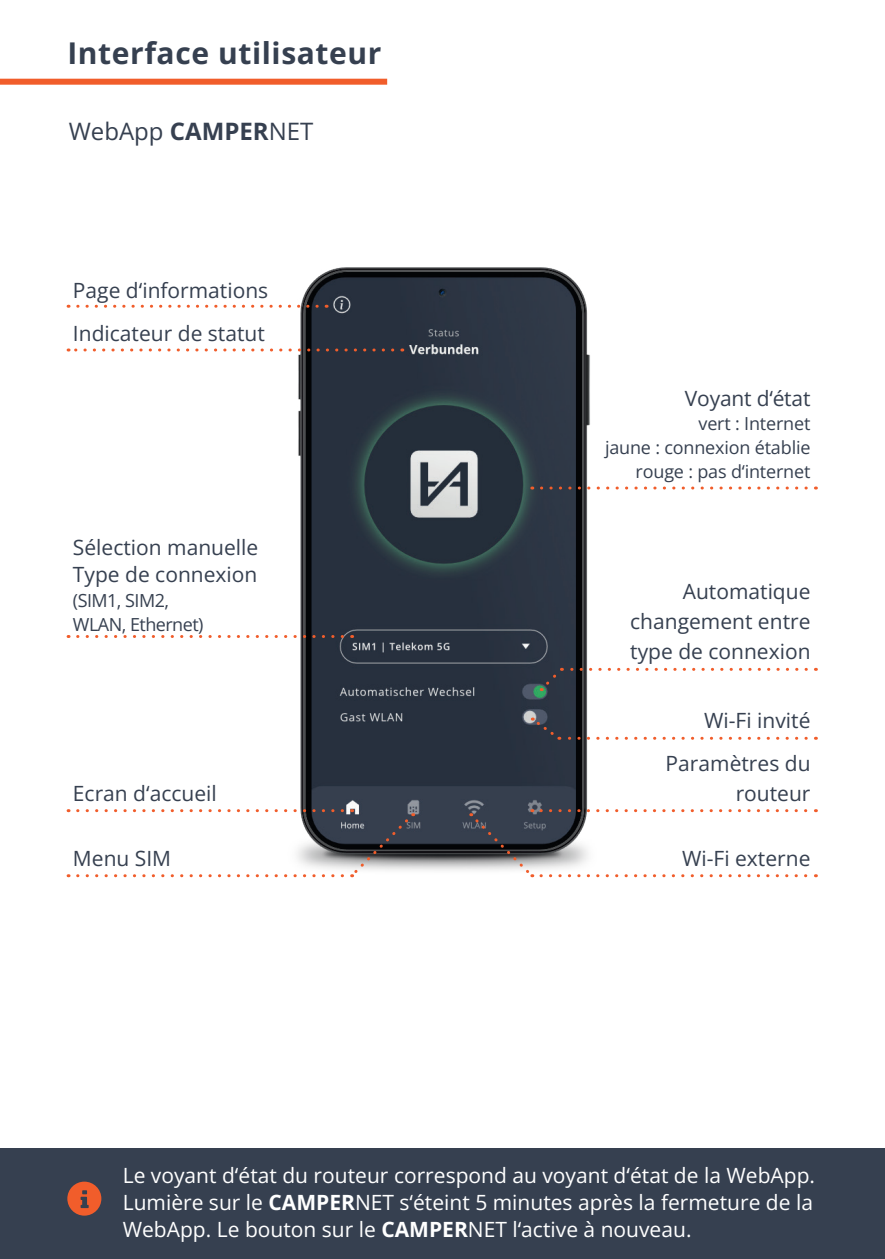
<style>
.page{position:relative;width:885px;height:1259px;background:#fff}
.page>*{position:absolute;margin:0;border:0;box-sizing:border-box;transform-origin:0 0}
.t1{font:30px "Open Sans";letter-spacing:.02em;color:#364050}
.t2{font:24px "Open Sans";color:#364050}
.t3{font:21px/30px "Open Sans";color:#364050}
.t4{font:21px/27px "Open Sans";color:#fff;text-align:justify}
.t5{font:18px/24px "Open Sans";letter-spacing:-.01em;color:#364050;text-align:right}
.t6{font:18px/24px "Open Sans";letter-spacing:-.03em;color:#364050}
</style>
<div class="page">
<div style="left:0;top:1148px;width:884px;height:111px;background:#364050"></div>
<div style="left:0;top:79px;width:387px;height:6px;background:#f15d2b"></div>
<svg style="left:67px;top:1181px;width:34px;height:34px"></svg>
<img style="left:247px;top:267px;width:391px;height:611px">
<svg style="left:68px;top:305px;width:249px;height:3px"></svg>
<svg style="left:68px;top:348px;width:325px;height:3px"></svg>
<svg style="left:531px;top:486px;width:275px;height:3px"></svg>
<svg style="left:68px;top:635px;width:274px;height:3px"></svg>
<svg style="left:68px;top:809px;width:274px;height:3px"></svg>
<svg style="left:541px;top:809px;width:275px;height:3px"></svg>
<svg style="left:350px;top:809px;width:63px;height:68px"></svg>
<svg style="left:68px;top:874px;width:274px;height:3px"></svg>
<svg style="left:470px;top:809px;width:63px;height:68px"></svg>
<svg style="left:541px;top:874px;width:275px;height:3px"></svg>
<svg style="left:540px;top:668px;width:266px;height:23px"></svg>
<svg style="left:531px;top:717px;width:275px;height:23px"></svg>
<h1 class="t1" style="left:67px;top:32px;width:315px">Interface utilisateur</h1>
<p class="t2" style="left:69px;top:115px;width:246px">WebApp CAMPERNET</p>
<p class="t3" style="left:73px;top:268px;width:197px;line-height:43.8px">Page d‘informations<br>Indicateur de statut</p>
<p class="t3" style="left:73px;top:534px;width:187px;line-height:27px">Sélection manuelle<br>Type de connexion</p>
<p class="t6" style="left:73px;top:587px;width:132px">(SIM1, SIM2,<br>WLAN, Ethernet)</p>
<p class="t3" style="left:73px;top:777px;width:145px">Ecran d‘accueil</p>
<p class="t3" style="left:685px;top:383px;width:127px">Voyant d‘état</p>
<p class="t5" style="left:605px;top:411px;width:207px">vert : Internet<br>jaune : connexion établie rouge : pas d‘internet</p>
<p class="t3" style="left:630px;top:576px;width:182px;text-align:justify;text-indent:53px">Automatique changement entre type de connexion</p>
<p class="t3" style="left:704px;top:705px;width:108px">Wi-Fi invité</p>
<p class="t3" style="left:665px;top:747px;width:146px;text-align:right">Paramètres du routeur</p>
<p class="t3" style="left:73px;top:842px;width:100px">Menu SIM</p>
<p class="t3" style="left:682px;top:842px;width:130px">Wi-Fi externe</p>
<p class="t4" style="left:123px;top:1161px;width:693px">Le voyant d‘état du routeur correspond au voyant d‘état de la WebApp.<br>Lumière sur le CAMPERNET s‘éteint 5 minutes après la fermeture de la WebApp. Le bouton sur le CAMPERNET l‘active à nouveau.</p>
</div>
